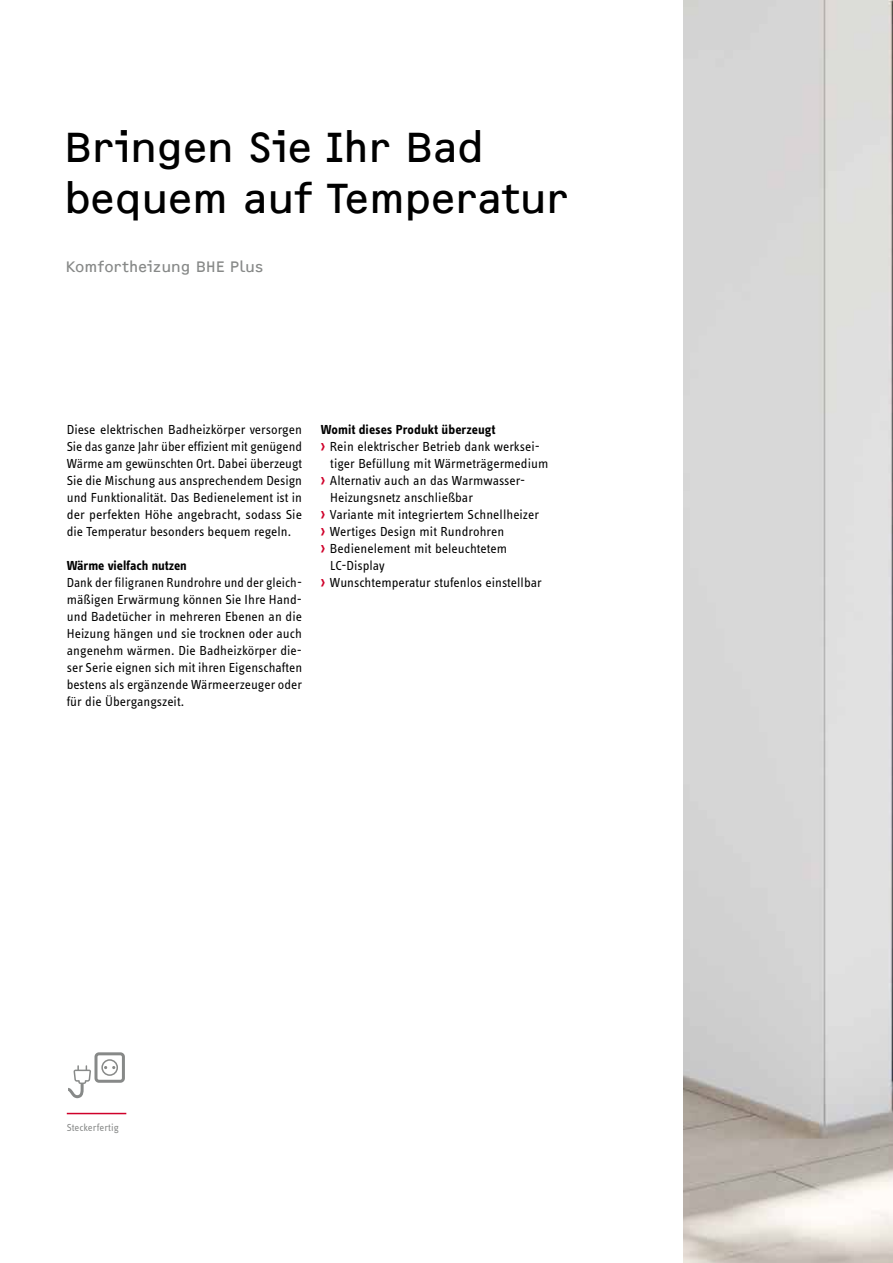
<style>
.page{position:relative;width:893px;height:1263px;background:#fff}
.page>*{position:absolute;margin:0;border:0;box-sizing:border-box;transform-origin:0 0}
.t1{font:43.5px/51px "F2 FOCR Bczyk Com";letter-spacing:-.01em;color:#000}
.t2{font:15.75px "F2 FOCR Bczyk Com";color:#878988}
.t3{font:13.5px/17px "STE Info Text";letter-spacing:.005em;color:#000;text-align:justify}
.t4{font:700 13.5px "STE Info Text";color:#000}
.t5{font:10.5px "STE Info Text";letter-spacing:.005em;color:#878988}
.s1{font-family:"F2 FOCR Bczyk Com";font-size:16.5px;color:#cf002a}
</style>
<div class="page">
<img style="left:683px;top:0;width:210px;height:1263px">
<hr style="left:67px;top:1113px;width:59px;height:1px;background:#cf002a">
<div style="left:94px;top:1052px;width:31px;height:31px;border:3px solid #878988;border-radius:3px"></div>
<div style="left:101px;top:1059px;width:17px;height:17px;border:2px solid #878988;border-radius:50%"></div>
<svg style="left:104px;top:1066px;width:11px;height:3px"></svg>
<svg style="left:68px;top:1065px;width:23px;height:33px"></svg>
<h1 class="t1" style="left:64px;top:122px;width:506px">Bringen Sie Ihr Bad bequem auf Temperatur</h1>
<p class="t2" style="left:65px;top:258px;width:200px">Komfortheizung BHE Plus</p>
<p class="t3" style="left:67px;top:421px;width:237px">Diese elektrischen Badheizkörper versorgen Sie das ganze Jahr über effizient mit genügend Wärme am gewünschten Ort. Dabei überzeugt Sie die Mischung aus ansprechendem Design und Funktionalität. Das Bedienelement ist in der perfekten Höhe angebracht, sodass Sie die Temperatur besonders bequem regeln.</p>
<p class="t4" style="left:67px;top:557px;width:122px">Wärme vielfach nutzen</p>
<p class="t3" style="left:67px;top:574px;width:237px">Dank der filigranen Rundrohre und der gleich&shy;mäßigen Erwärmung können Sie Ihre Hand&shy;und Badetücher in mehreren Ebenen an die Heizung hängen und sie trocknen oder auch angenehm wärmen. Die Badheizkörper die&shy;ser Serie eignen sich mit ihren Eigenschaften bestens als ergänzende Wärmeerzeuger oder für die Übergangszeit.</p>
<p class="t4" style="left:321px;top:421px;width:176px">Womit dieses Produkt überzeugt</p>
<p class="t3" style="left:321px;top:438px;width:221px"><span class="s1">›</span> Rein elektrischer Betrieb dank werksei-</p>
<p class="t3" style="left:330px;top:455px;width:220px">tiger Befüllung mit Wärmeträgermedium</p>
<p class="t3" style="left:321px;top:472px;width:206px"><span class="s1">›</span> Alternativ auch an das Warmwasser-</p>
<p class="t3" style="left:330px;top:489px;width:144px">Heizungsnetz anschließbar</p>
<p class="t3" style="left:321px;top:506px;width:220px"><span class="s1">›</span> Variante mit integriertem Schnellheizer</p>
<p class="t3" style="left:321px;top:523px;width:185px"><span class="s1">›</span> Wertiges Design mit Rundrohren</p>
<p class="t3" style="left:321px;top:540px;width:188px"><span class="s1">›</span> Bedienelement mit beleuchtetem</p>
<p class="t3" style="left:330px;top:557px;width:56px">LC-Display</p>
<p class="t3" style="left:321px;top:574px;width:223px"><span class="s1">›</span> Wunschtemperatur stufenlos einstellbar</p>
<p class="t5" style="left:67px;top:1122px;width:54px">Steckerfertig</p>
</div>
